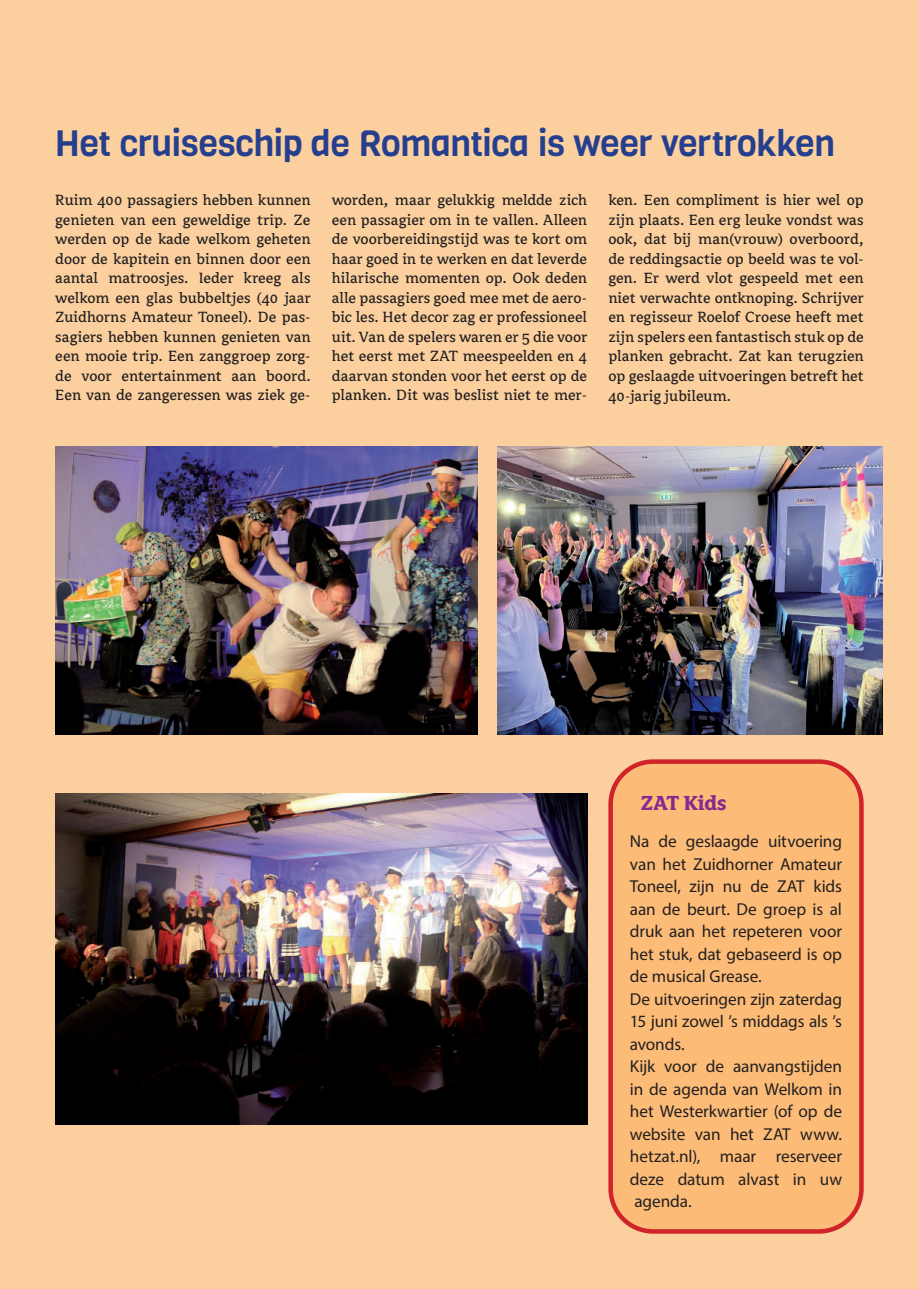
<style>
.page{position:relative;width:919px;height:1289px;background:#fff}
.page>*{position:absolute;margin:0;border:0;box-sizing:border-box;transform-origin:0 0}
.t1{font:36px "Viga";letter-spacing:-.015em;color:#253f8e}
.t2{font:700 22.5px "Avance";letter-spacing:-.005em;color:#892890}
.t3{font:17.25px/22.5px "Myriad Pro";letter-spacing:-.005em;color:#231f20}
.t4{font:16.5px/19.5px "Avance";color:#231f20;text-align:justify}
</style>
<div class="page">
<div style="left:0;top:0;width:918px;height:1288px;background:#fbd09e"></div>
<div style="left:610px;top:761px;width:251px;height:470px;background:#fcbc77;border-radius:43px"></div>
<div style="left:608px;top:759px;width:255px;height:474px;border:4px solid #d1232a;border-radius:43px"></div>
<img style="left:55px;top:793px;width:532px;height:331px">
<img style="left:55px;top:446px;width:423px;height:288px">
<img style="left:497px;top:446px;width:384px;height:288px">
<h1 class="t1" style="left:55px;top:119px;width:781px">Het cruiseschip de Romantica is weer vertrokken</h1>
<p class="t4" style="left:55px;top:191px;width:257px">Ruim 400 passagiers hebben kunnen genieten van een geweldige trip. Ze werden op de kade welkom geheten door de kapitein en binnen door een aantal matroosjes. Ieder kreeg als welkom een glas bubbeltjes (40 jaar Zuidhorns Amateur Toneel). De pas&shy;sagiers hebben kunnen genieten van een mooie trip. Een zanggroep zorg&shy;de voor entertainment aan boord.<br>Een van de zangeressen was ziek ge-</p>
<p class="t4" style="left:332px;top:191px;width:257px">worden, maar gelukkig meldde zich een passagier om in te vallen. Alleen de voorbereidingstijd was te kort om haar goed in te werken en dat leverde hilarische momenten op. Ook deden alle passagiers goed mee met de aero&shy;bic les. Het decor zag er professioneel uit. Van de spelers waren er 5 die voor het eerst met ZAT meespeelden en 4 daarvan stonden voor het eerst op de planken. Dit was beslist niet te mer-</p>
<p class="t4" style="left:608px;top:191px;width:257px">ken. Een compliment is hier wel op zijn plaats. Een erg leuke vondst was ook, dat bij man(vrouw) overboord, de reddingsactie op beeld was te vol&shy;gen. Er werd vlot gespeeld met een niet verwachte ontknoping. Schrijver en regisseur Roelof Croese heeft met zijn spelers een fantastisch stuk op de planken gebracht. Zat kan terugzien op geslaagde uitvoeringen betreft het 40-jarig jubileum.</p>
<h2 class="t2" style="left:640px;top:791px;width:88px">ZAT Kids</h2>
<p class="t3" style="left:630px;top:830px;width:214px">Na de geslaagde uitvoering van het Zuidhorner Amateur<br>Toneel, zijn nu de ZAT kids aan de beurt. De groep is al druk aan het repeteren voor het stuk, dat gebaseerd is op de musical Grease.<br>De uitvoeringen zijn zaterdag<br>15 juni zowel ’s middags als ’s avonds.<br>Kijk voor de aanvangstijden in de agenda van Welkom in het Westerkwartier (of op de website van het ZAT www. hetzat.nl), maar reserveer deze datum alvast in uw agenda.</p>
</div>
